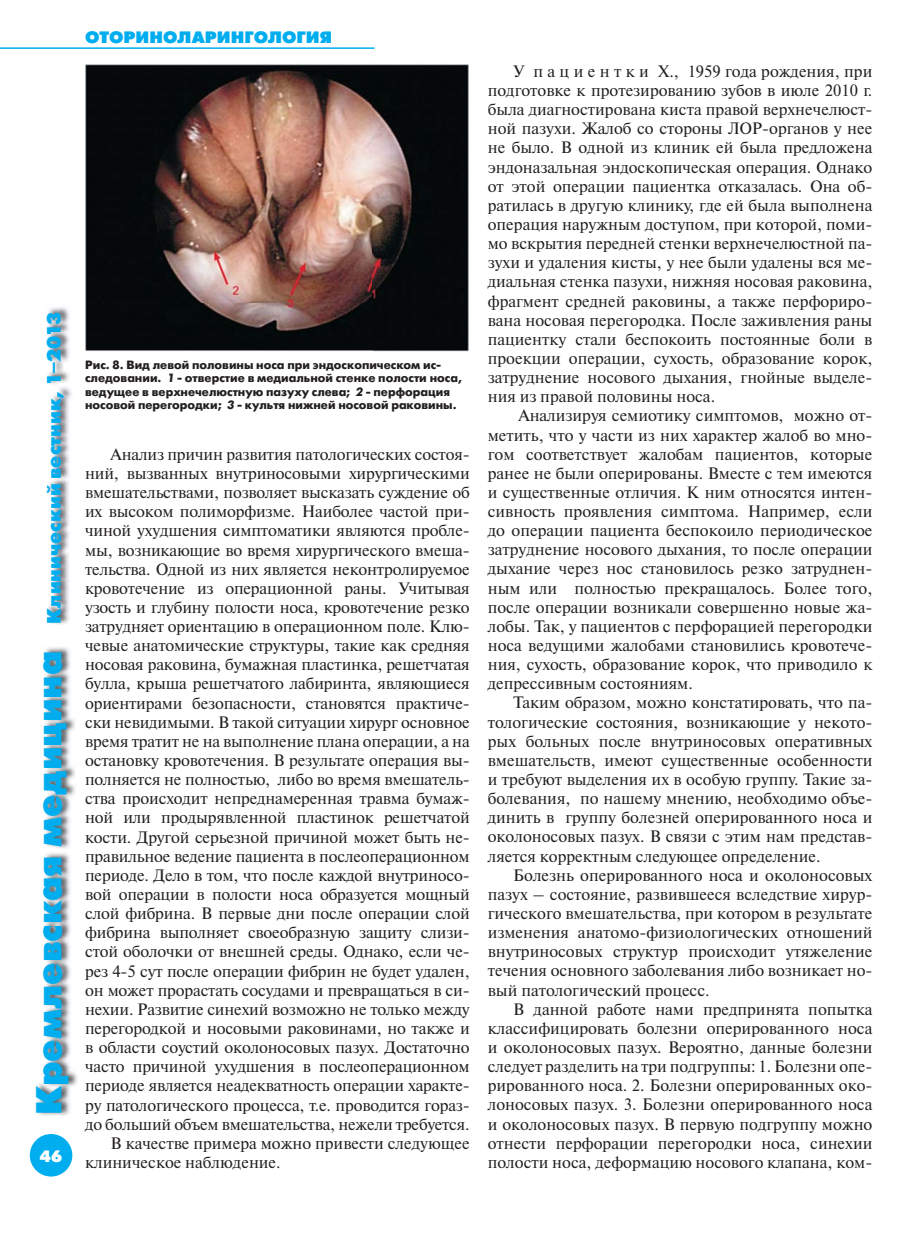
<style>
.page{position:relative;width:915px;height:1234px;background:#fff}
.page>*{position:absolute;margin:0;border:0;box-sizing:border-box;transform-origin:0 0}
.t1{font:36px "Futuris XC";color:#00adef}
.t2{font:19.5px "Futuris XC";color:#00adef}
.t3{font:16.5px/19.2px "Newton C";letter-spacing:-.01em;color:#231f20;text-align:justify}
.t4{font:16.5px "Futuris XC";color:#00adef}
.t5{font:16.5px "Futuris XC";color:#fff}
.t6{font:700 12px/13.5px "Futuris C";color:#231f20}
.s1{font-style:italic}
</style>
<div class="page">
<div style="left:30px;top:1133px;width:42px;height:43px;background:#00adef;border-radius:50%"></div>
<hr style="left:0;top:47px;width:374px;height:2px;background:#00adef">
<img style="left:36px;top:307px;width:41px;height:808px">
<img style="left:85px;top:64px;width:383px;height:287px">
<p class="t4" style="left:85px;top:31px;width:248px">ОТОРИНОЛАРИНГОЛОГИЯ</p>
<p class="t2" style="left:47px;top:623px;width:313px;rotate:-90deg">Клинический вестник, 1–2013</p>
<h1 class="t1" style="left:36px;top:1114px;width:466px;rotate:-90deg">Кремлевская медицина</h1>
<p class="t5" style="left:40px;top:1149px;width:24px">46</p>
<p class="t6" style="left:85px;top:359px;width:378px">Рис. 8. Вид левой половины носа при эндоскопическом ис&shy;следовании. <span class="s1">1</span> - отверстие в медиальной стенке полости носа, ведущее в верхнечелюстную пазуху слева; <span class="s1">2</span> - перфорация носовой перегородки; <span class="s1">3</span> - культя нижней носовой раковины.</p>
<p class="t3" style="left:111px;top:446px;width:360px">Анализ причин развития патологических состоя-</p>
<p class="t3" style="left:85px;top:465px;width:386px">ний, вызванных внутриносовыми хирургическими</p>
<p class="t3" style="left:85px;top:484px;width:386px">вмешательствами, позволяет высказать суждение об</p>
<p class="t3" style="left:85px;top:503px;width:386px">их высоком полиморфизме. Наиболее частой при-</p>
<p class="t3" style="left:85px;top:522px;width:386px">чиной ухудшения симптоматики являются пробле-</p>
<p class="t3" style="left:85px;top:542px;width:386px">мы, возникающие во время хирургического вмеша-</p>
<p class="t3" style="left:85px;top:561px;width:386px">тельства. Одной из них является неконтролируемое</p>
<p class="t3" style="left:85px;top:580px;width:386px">кровотечение из операционной раны. Учитывая</p>
<p class="t3" style="left:85px;top:599px;width:386px">узость и глубину полости носа, кровотечение резко</p>
<p class="t3" style="left:85px;top:618px;width:386px">затрудняет ориентацию в операционном поле. Клю-</p>
<p class="t3" style="left:85px;top:637px;width:386px">чевые анатомические структуры, такие как средняя</p>
<p class="t3" style="left:85px;top:656px;width:386px">носовая раковина, бумажная пластинка, решетчатая</p>
<p class="t3" style="left:85px;top:675px;width:386px">булла, крыша решетчатого лабиринта, являющиеся</p>
<p class="t3" style="left:85px;top:695px;width:386px">ориентирами безопасности, становятся практиче-</p>
<p class="t3" style="left:85px;top:714px;width:386px">ски невидимыми. В такой ситуации хирург основное</p>
<p class="t3" style="left:85px;top:733px;width:386px">время тратит не на выполнение плана операции, а на</p>
<p class="t3" style="left:85px;top:752px;width:386px">остановку кровотечения. В результате операция вы-</p>
<p class="t3" style="left:85px;top:771px;width:386px">полняется не полностью, либо во время вмешатель-</p>
<p class="t3" style="left:85px;top:790px;width:386px">ства происходит непреднамеренная травма бумаж-</p>
<p class="t3" style="left:85px;top:809px;width:386px">ной или продырявленной пластинок решетчатой</p>
<p class="t3" style="left:85px;top:828px;width:386px">кости. Другой серьезной причиной может быть не-</p>
<p class="t3" style="left:85px;top:848px;width:386px">правильное ведение пациента в послеоперационном</p>
<p class="t3" style="left:85px;top:867px;width:386px">периоде. Дело в том, что после каждой внутриносо-</p>
<p class="t3" style="left:85px;top:886px;width:386px">вой операции в полости носа образуется мощный</p>
<p class="t3" style="left:85px;top:905px;width:386px">слой фибрина. В первые дни после операции слой</p>
<p class="t3" style="left:85px;top:924px;width:386px">фибрина выполняет своеобразную защиту слизи-</p>
<p class="t3" style="left:85px;top:943px;width:386px">стой оболочки от внешней среды. Однако, если че-</p>
<p class="t3" style="left:85px;top:962px;width:386px">рез 4-5 сут после операции фибрин не будет удален,</p>
<p class="t3" style="left:85px;top:981px;width:386px">он может прорастать сосудами и превращаться в си-</p>
<p class="t3" style="left:85px;top:1001px;width:386px">нехии. Развитие синехий возможно не только между</p>
<p class="t3" style="left:85px;top:1020px;width:386px">перегородкой и носовыми раковинами, но также и</p>
<p class="t3" style="left:85px;top:1039px;width:386px">в области соустий околоносовых пазух. Достаточно</p>
<p class="t3" style="left:85px;top:1058px;width:386px">часто причиной ухудшения в послеоперационном</p>
<p class="t3" style="left:85px;top:1077px;width:386px">периоде является неадекватность операции характе-</p>
<p class="t3" style="left:85px;top:1096px;width:386px">ру патологического процесса, т.е. проводится гораз-</p>
<p class="t3" style="left:85px;top:1115px;width:386px">до больший объем вмешательства, нежели требуется.</p>
<p class="t3" style="left:111px;top:1134px;width:360px">В качестве примера можно привести следующее</p>
<p class="t3" style="left:85px;top:1154px;width:197px">клиническое наблюдение.</p>
<p class="t3" style="left:487px;top:63px;width:386px;text-indent:26px">У п а ц и е н т к и Х., 1959 года рождения, при подготовке к протезированию зубов в июле 2010 г. была диагностирована киста правой верхнечелюст&shy;ной пазухи. Жалоб со стороны ЛОР-органов у нее не было. В одной из клиник ей была предложена эндоназальная эндоскопическая операция. Однако от этой операции пациентка отказалась. Она об&shy;ратилась в другую клинику, где ей была выполнена операция наружным доступом, при которой, поми&shy;мо вскрытия передней стенки верхнечелюстной па&shy;зухи и удаления кисты, у нее были удалены вся ме&shy;диальная стенка пазухи, нижняя носовая раковина, фрагмент средней раковины, а также перфориро&shy;вана носовая перегородка. После заживления раны пациентку стали беспокоить постоянные боли в проекции операции, сухость, образование корок, затруднение носового дыхания, гнойные выделе&shy;ния из правой половины носа.</p>
<p class="t3" style="left:487px;top:407px;width:386px;text-indent:31px">Анализируя семиотику симптомов, можно от&shy;метить, что у части из них характер жалоб во мно&shy;гом соответствует жалобам пациентов, которые ранее не были оперированы. Вместе с тем имеются и существенные отличия. К ним относятся интен&shy;сивность проявления симптома. Например, если до операции пациента беспокоило периодическое затруднение носового дыхания, то после операции дыхание через нос становилось резко затруднен&shy;ным или полностью прекращалось. Более того, после операции возникали совершенно новые жа&shy;лобы. Так, у пациентов с перфорацией перегородки носа ведущими жалобами становились кровотече&shy;ния, сухость, образование корок, что приводило к депрессивным состояниям.</p>
<p class="t3" style="left:487px;top:694px;width:386px;text-indent:26px">Таким образом, можно констатировать, что па&shy;тологические состояния, возникающие у некото&shy;рых больных после внутриносовых оперативных вмешательств, имеют существенные особенности и требуют выделения их в особую группу. Такие за&shy;болевания, по нашему мнению, необходимо объе&shy;динить в группу болезней оперированного носа и околоносовых пазух. В связи с этим нам представ&shy;ляется корректным следующее определение.</p>
<p class="t3" style="left:487px;top:866px;width:386px;text-indent:26px">Болезнь оперированного носа и околоносовых пазух – состояние, развившееся вследствие хирур&shy;гического вмешательства, при котором в результате изменения анатомо-физиологических отношений внутриносовых структур происходит утяжеление течения основного заболевания либо возникает но&shy;вый патологический процесс.</p>
<p class="t3" style="left:487px;top:1000px;width:386px;text-indent:26px">В данной работе нами предпринята попытка классифицировать болезни оперированного носа и околоносовых пазух. Вероятно, данные болезни следует разделить на три подгруппы: 1. Болезни опе&shy;рированного носа. 2. Болезни оперированных око&shy;лоносовых пазух. 3. Болезни оперированного носа и околоносовых пазух. В первую подгруппу можно отнести перфорации перегородки носа, синехии полости носа, деформацию носового клапана, ком-</p>
</div>
